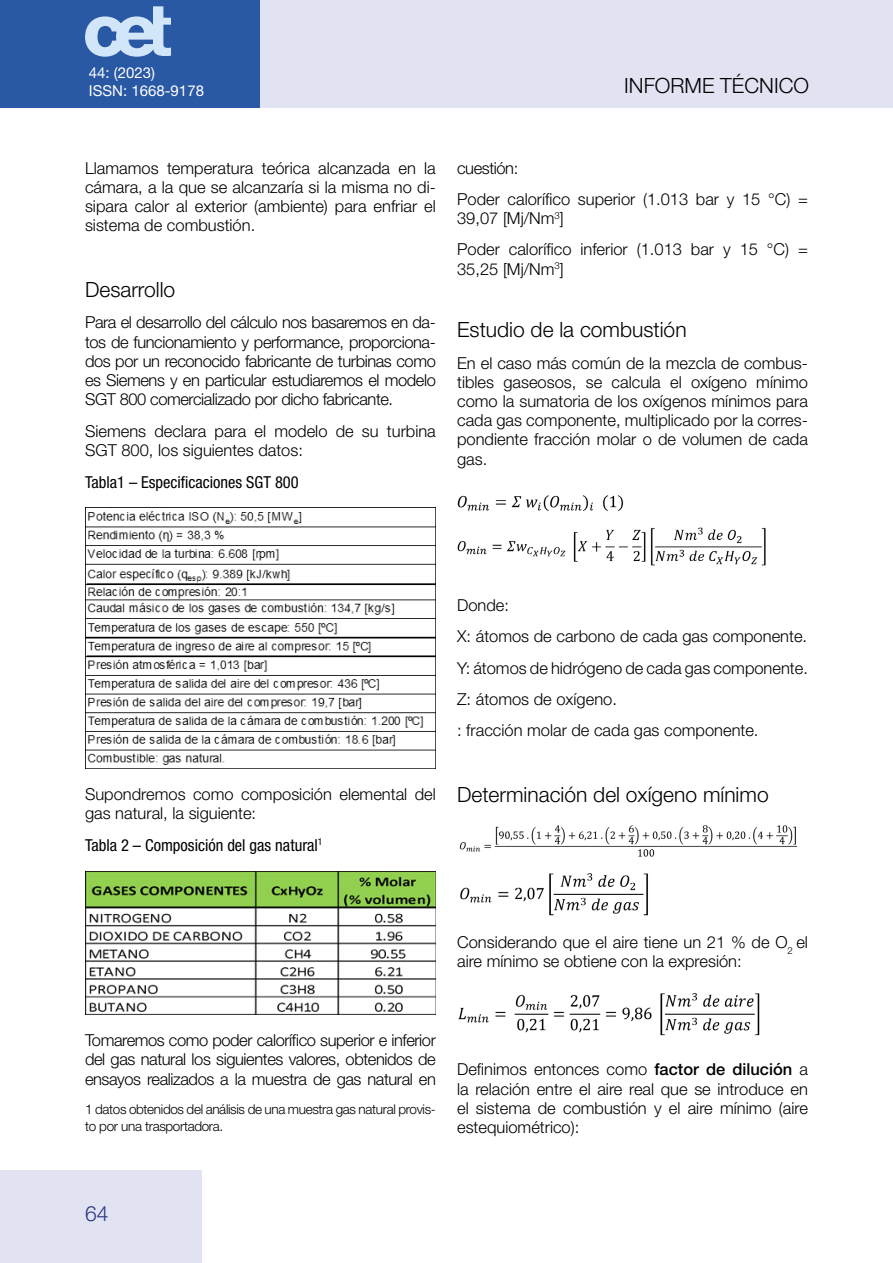
<style>
.page{position:relative;width:893px;height:1263px;background:#fff}
.page>*{position:absolute;margin:0;border:0;box-sizing:border-box;transform-origin:0 0}
.SUBTITULO{font:300 21px "Helvetica Neue LT Std";color:#000}
.t1{font:300 21px "Helvetica Neue LT Std";color:#283583}
.TEXTO{font:300 16.5px/19.2px "Helvetica Neue LT Std";color:#000;text-align:justify}
.PIE_FOTO{font:condensed 16.5px "Helvetica Neue LT Std";color:#000}
.TEXTO-2{font:300 16.5px "Helvetica Neue LT Std";letter-spacing:-.025em;color:#000}
.t2{font:15px/18px "Helvetica Neue LT Std";color:#fff}
.PIE_PAGINA{font:300 13.5px/16.5px "Helvetica Neue LT Std";letter-spacing:-.025em;color:#000}
.s1{font-weight:500}
</style>
<div class="page">
<div style="left:0;top:0;width:260px;height:108px;background:#2958a4"></div>
<div style="left:260px;top:0;width:633px;height:108px;background:#e1e3f3"></div>
<div style="left:0;top:1170px;width:202px;height:93px;background:#e1e3f3"></div>
<svg style="left:85px;top:6px;width:86px;height:51px"></svg>
<img style="left:85px;top:508px;width:351px;height:261px">
<img style="left:85px;top:872px;width:351px;height:143px">
<img style="left:457px;top:495px;width:309px;height:71px">
<img style="left:459px;top:825px;width:339px;height:91px">
<img style="left:458px;top:993px;width:302px;height:43px">
<p class="t2" style="left:89px;top:63px;width:117px">44: (2023)<br>ISSN: 1668-9178</p>
<p class="SUBTITULO" style="left:624px;top:72px;width:186px">INFORME TÉCNICO</p>
<p class="TEXTO" style="left:85px;top:158px;width:352px">Llamamos temperatura teórica alcanzada en la cámara, a la que se alcanzaría si la misma no di&shy;sipara calor al exterior (ambiente) para enfriar el sistema de combustión.</p>
<p class="SUBTITULO" style="left:85px;top:277px;width:92px">Desarrollo</p>
<p class="TEXTO" style="left:85px;top:313px;width:352px">Para el desarrollo del cálculo nos basaremos en da&shy;tos de funcionamiento y performance, proporciona&shy;dos por un reconocido fabricante de turbinas como es Siemens y en particular estudiaremos el modelo SGT 800 comercializado por dicho fabricante.</p>
<p class="TEXTO" style="left:85px;top:421px;width:352px">Siemens declara para el modelo de su turbina<br>SGT 800, los siguientes datos:</p>
<p class="PIE_FOTO" style="left:85px;top:472px;width:215px">Tabla1 – Especificaciones SGT 800</p>
<p class="TEXTO-2" style="left:457px;top:158px;width:63px">cuestión:</p>
<p class="TEXTO" style="left:457px;top:189px;width:352px">Poder calorífico superior (1.013 bar y 15 °C) =<br>39,07 [Mj/Nm<sup>3</sup>]</p>
<p class="TEXTO" style="left:457px;top:240px;width:352px">Poder calorífico inferior (1.013 bar y 15 °C) =<br>35,25 [Mj/Nm<sup>3</sup>]</p>
<p class="SUBTITULO" style="left:457px;top:317px;width:231px">Estudio de la combustión</p>
<p class="TEXTO" style="left:457px;top:353px;width:352px">En el caso más común de la mezcla de combus&shy;tibles gaseosos, se calcula el oxígeno mínimo como la sumatoria de los oxígenos mínimos para cada gas componente, multiplicado por la corres&shy;pondiente fracción molar o de volumen de cada gas.</p>
<p class="TEXTO" style="left:85px;top:784px;width:352px">Supondremos como composición elemental del gas natural, la siguiente:</p>
<p class="PIE_FOTO" style="left:85px;top:835px;width:239px">Tabla 2 – Composición del gas natural<sup>1</sup></p>
<p class="TEXTO" style="left:457px;top:595px;width:53px">Donde:</p>
<p class="TEXTO" style="left:457px;top:626px;width:351px">X: átomos de carbono de cada gas componente.</p>
<p class="TEXTO" style="left:457px;top:658px;width:352px">Y: átomos de hidrógeno de cada gas componente.</p>
<p class="TEXTO" style="left:457px;top:689px;width:161px">Z: átomos de oxígeno.</p>
<p class="TEXTO" style="left:457px;top:720px;width:303px">: fracción molar de cada gas componente.</p>
<p class="SUBTITULO" style="left:457px;top:781px;width:313px">Determinación del oxígeno mínimo</p>
<p class="TEXTO" style="left:457px;top:932px;width:352px">Considerando que el aire tiene un 21 % de O<sub>2</sub> el aire mínimo se obtiene con la expresión:</p>
<p class="TEXTO" style="left:85px;top:1030px;width:352px">Tomaremos como poder calorífico superior e inferior del gas natural los siguientes valores, obtenidos de ensayos realizados a la muestra de gas natural en</p>
<p class="PIE_PAGINA" style="left:85px;top:1101px;width:352px">1 datos obtenidos del análisis de una muestra gas natural provis&shy;to por una trasportadora.</p>
<p class="TEXTO" style="left:457px;top:1059px;width:352px">Definimos entonces como <span class="s1">factor de dilución</span> a la relación entre el aire real que se introduce en el sistema de combustión y el aire mínimo (aire estequiométrico):</p>
<p class="t1" style="left:85px;top:1201px;width:25px">64</p>
</div>
